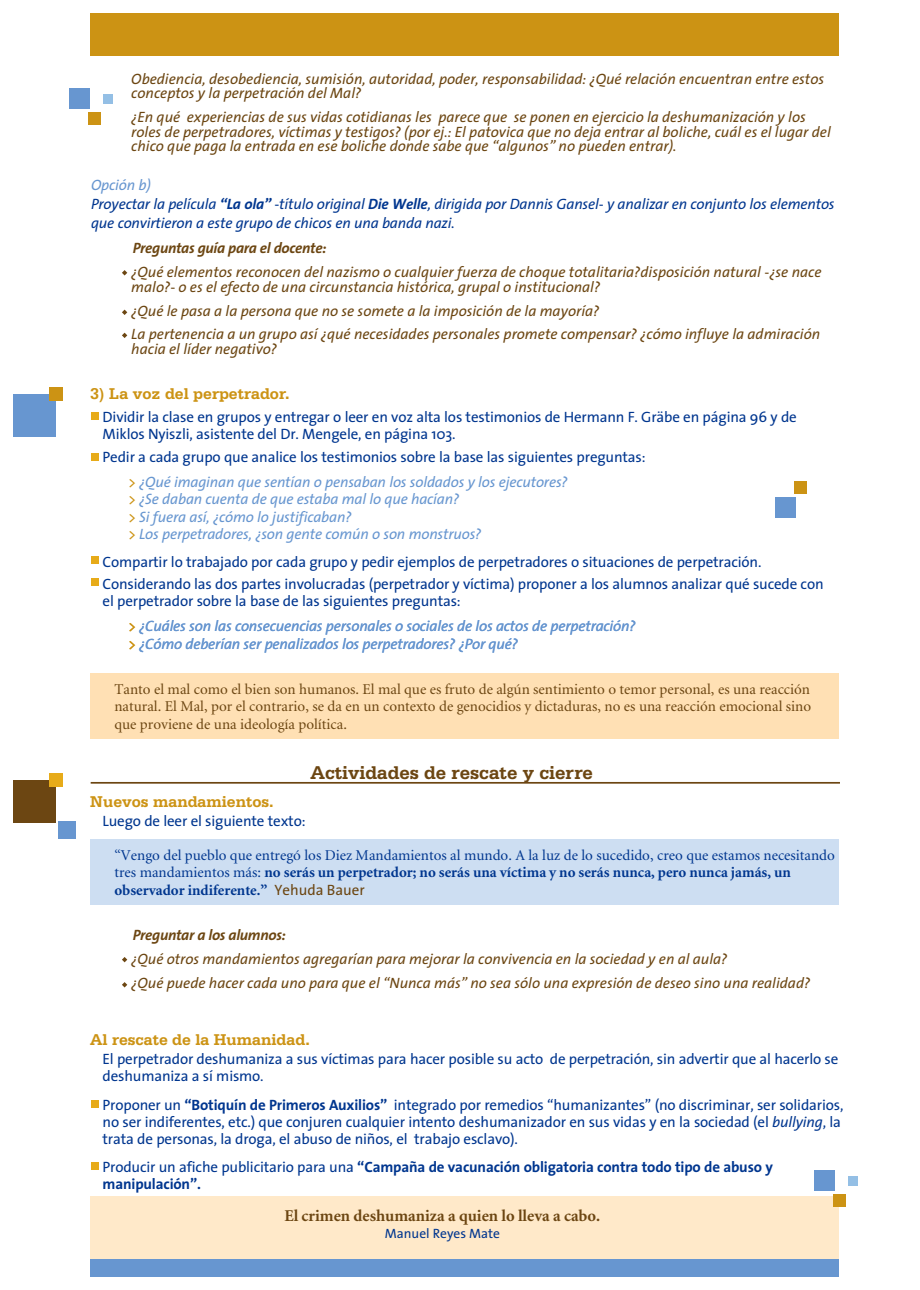
<style>
.page{position:relative;width:920px;height:1290px;background:#fff}
.page>*{position:absolute;margin:0;border:0;box-sizing:border-box;transform-origin:0 0}
.t1{font:700 19.5px "Serifa BT";color:#6c4612}
.t2{font:700 16.5px "Serifa BT";color:#cc9314}
.t3{font:700 16.5px "Minion";color:#6c4612}
.t4{font:15px/17.4px "The Sans";letter-spacing:-.01em;color:#00368f}
.t5{font:italic 15px/14.4px "The Sans";color:#6c4612}
.t6{font:italic 15px/17.4px "The Sans";letter-spacing:-.01em;color:#6796d0}
.t7{font:15px/17.5px "Minion";color:#6c4612;text-align:justify}
.t8{font:15px/17.5px "Minion";color:#00368f}
.t9{font:italic 15px/19px "The Sans";letter-spacing:-.01em;color:#00368f}
.t10{font:700 15px/17.4px "The Sans";letter-spacing:-.01em;color:#00368f}
.t11{font:italic 700 15px "The Sans";letter-spacing:-.02em;color:#6c4612}
.t12{font:13.5px "The Sans";color:#00368f}
.s1{color:#6796d0}
.s2{font-weight:700}
.s3{font-style:italic;color:#cc9314}
.s4{font-style:italic;color:#6796d0}
.s5{color:#cc9314}
.s6{font-family:"The Sans";color:#6c4612}
.s7{font-style:italic}
.s8{font-weight:400}
</style>
<div class="page">
<div style="left:91px;top:673px;width:748px;height:66px;background:#ffe0b4"></div>
<div style="left:91px;top:839px;width:748px;height:66px;background:#cddef2"></div>
<div style="left:91px;top:1197px;width:748px;height:67px;background:#ffe9c9"></div>
<div style="left:91px;top:1259px;width:748px;height:18px;background:#6796d0"></div>
<div style="left:90px;top:13px;width:749px;height:43px;background:#cc9314"></div>
<svg style="left:122px;top:270px;width:5px;height:5px"></svg>
<svg style="left:122px;top:310px;width:5px;height:5px"></svg>
<svg style="left:122px;top:333px;width:5px;height:5px"></svg>
<svg style="left:122px;top:957px;width:5px;height:5px"></svg>
<svg style="left:122px;top:982px;width:5px;height:5px"></svg>
<div style="left:91px;top:412px;width:7px;height:7px;background:#e7ab19"></div>
<div style="left:91px;top:453px;width:7px;height:7px;background:#e7ab19"></div>
<div style="left:91px;top:556px;width:7px;height:7px;background:#e7ab19"></div>
<div style="left:91px;top:579px;width:7px;height:7px;background:#e7ab19"></div>
<hr style="left:91px;top:782px;width:749px;height:2px;background:#6c4612">
<div style="left:91px;top:1100px;width:7px;height:7px;background:#e7ab19"></div>
<div style="left:91px;top:1162px;width:7px;height:7px;background:#e7ab19"></div>
<div style="left:69px;top:88px;width:20px;height:21px;background:#6796d0"></div>
<div style="left:88px;top:112px;width:13px;height:13px;background:#cc9314"></div>
<div style="left:103px;top:95px;width:9px;height:9px;background:#94bfe5"></div>
<div style="left:13px;top:394px;width:43px;height:42px;background:#6796d0"></div>
<div style="left:49px;top:387px;width:14px;height:14px;background:#cc9314"></div>
<div style="left:13px;top:780px;width:43px;height:42px;background:#6c4612"></div>
<div style="left:58px;top:821px;width:18px;height:18px;background:#6796d0"></div>
<div style="left:49px;top:774px;width:14px;height:13px;background:#e7ab19"></div>
<div style="left:814px;top:1170px;width:21px;height:20px;background:#6796d0"></div>
<div style="left:833px;top:1193px;width:13px;height:13px;background:#cc9314"></div>
<div style="left:848px;top:1176px;width:10px;height:10px;background:#94bfe5"></div>
<div style="left:775px;top:497px;width:21px;height:20px;background:#6796d0"></div>
<div style="left:794px;top:481px;width:13px;height:13px;background:#cc9314"></div>
<p class="t5" style="left:131px;top:72px;width:694px">Obediencia, desobediencia, sumisión, autoridad, poder, responsabilidad: ¿Qué relación encuentran entre estos conceptos y la perpetración del Mal?</p>
<p class="t5" style="left:131px;top:110px;width:701px">¿En qué experiencias de sus vidas cotidianas les parece que se ponen en ejercicio la deshumanización y los roles de perpetradores, víctimas y testigos? (por ej.: El patovica que no deja entrar al boliche, cuál es el lugar del chico que paga la entrada en ese boliche donde sabe que “algunos” no pueden entrar).</p>
<p class="t9" style="left:91px;top:176px;width:745px"><span class="s1">Opción b)<br></span>Proyectar la película <span class="s2">“La ola”</span> -título original <span class="s2">Die Welle</span>, dirigida por Dannis Gansel- y analizar en conjunto los elementos que convirtieron a este grupo de chicos en una banda nazi.</p>
<p class="t5" style="left:131px;top:266px;width:692px">¿Qué elementos reconocen del nazismo o cualquier fuerza de choque totalitaria?disposición natural -¿se nace malo?- o es el efecto de una circunstancia histórica, grupal o institucional?</p>
<p class="t5" style="left:131px;top:299px;width:690px;line-height:23.9px">¿Qué le pasa a la persona que no se somete a la imposición de la mayoría?<br>La pertenencia a un grupo así ¿qué necesidades personales promete compensar? ¿cómo influye la admiración</p>
<p class="t5" style="left:131px;top:342px;width:147px">hacia el líder negativo?</p>
<p class="t11" style="left:133px;top:240px;width:195px">Preguntas guía para el docente:</p>
<p class="t2" style="left:90px;top:386px;width:201px">3) La voz del perpetrador.</p>
<p class="t4" style="left:103px;top:408px;width:696px">Dividir la clase en grupos y entregar o leer en voz alta los testimonios de Hermann F. Gräbe en página 96 y de<br>Miklos Nyiszli, asistente del Dr. Mengele, en página 103.</p>
<p class="t4" style="left:128px;top:446px;width:519px;line-height:24.3px;text-indent:-26px">Pedir a cada grupo que analice los testimonios sobre la base las siguientes preguntas: <span class="s3">&gt;</span> <span class="s4">¿Qué imaginan que sentían o pensaban los soldados y los ejecutores?</span></p>
<p class="t6" style="left:128px;top:491px;width:355px"><span class="s5">&gt;</span> ¿Se daban cuenta de que estaba mal lo que hacían?<br><span class="s5">&gt;</span> Si fuera así, ¿cómo lo justificaban?<br><span class="s5">&gt;</span> Los perpetradores, ¿son gente común o son monstruos?</p>
<p class="t4" style="left:103px;top:552px;width:722px;line-height:21.6px">Compartir lo trabajado por cada grupo y pedir ejemplos de perpetradores o situaciones de perpetración.<br>Considerando las dos partes involucradas (perpetrador y víctima) proponer a los alumnos analizar qué sucede con</p>
<p class="t4" style="left:103px;top:593px;width:360px">el perpetrador sobre la base de las siguientes preguntas:</p>
<p class="t6" style="left:128px;top:618px;width:509px"><span class="s5">&gt;</span> ¿Cuáles son las consecuencias personales o sociales de los actos de perpetración? <span class="s5">&gt;</span> ¿Cómo deberían ser penalizados los perpetradores? ¿Por qué?</p>
<p class="t7" style="left:114px;top:680px;width:698px">Tanto el mal como el bien son humanos. El mal que es fruto de algún sentimiento o temor personal, es una reacción natural. El Mal, por el contrario, se da en un contexto de genocidios y dictaduras, no es una reacción emocional sino que proviene de una ideología política.</p>
<p class="t2" style="left:90px;top:794px;width:185px">Nuevos mandamientos.</p>
<h1 class="t1" style="left:310px;top:764px;width:284px">Actividades de rescate y cierre</h1>
<p class="t4" style="left:103px;top:813px;width:204px">Luego de leer el siguiente texto:</p>
<p class="t8" style="left:114px;top:846px;width:722px">“Vengo del pueblo que entregó los Diez Mandamientos al mundo. A la luz de lo sucedido, creo que estamos necesitando tres mandamientos más: <span class="s2">no serás un perpetrador; no serás una víctima y no serás nunca, pero nunca jamás, un observador indiferente.”</span> <span class="s6">Yehuda Bauer</span></p>
<p class="t11" style="left:133px;top:927px;width:154px">Preguntar a los alumnos:</p>
<p class="t5" style="left:131px;top:948px;width:680px;line-height:23.9px">¿Qué otros mandamientos agregarían para mejorar la convivencia en la sociedad y en al aula?<br>¿Qué puede hacer cada uno para que el “Nunca más” no sea sólo una expresión de deseo sino una realidad?</p>
<p class="t2" style="left:90px;top:1032px;width:221px">Al rescate de la Humanidad.</p>
<p class="t4" style="left:103px;top:1051px;width:737px">El perpetrador deshumaniza a sus víctimas para hacer posible su acto de perpetración, sin advertir que al hacerlo se deshumaniza a sí mismo.</p>
<p class="t4" style="left:103px;top:1096px;width:742px">Proponer un <span class="s2">“Botiquín de Primeros Auxilios”</span> integrado por remedios “humanizantes” (no discriminar, ser solidarios, no ser indiferentes, etc.) que conjuren cualquier intento deshumanizador en sus vidas y en la sociedad (el <span class="s7">bullying</span>, la trata de personas, la droga, el abuso de niños, el trabajo esclavo).</p>
<p class="t10" style="left:103px;top:1158px;width:672px"><span class="s8">Producir un afiche publicitario para una</span> “Campaña de vacunación obligatoria contra todo tipo de abuso y manipulación”.</p>
<p class="t3" style="left:284px;top:1207px;width:317px">El crimen deshumaniza a quien lo lleva a cabo.</p>
<p class="t12" style="left:385px;top:1227px;width:117px">Manuel Reyes Mate</p>
</div>
